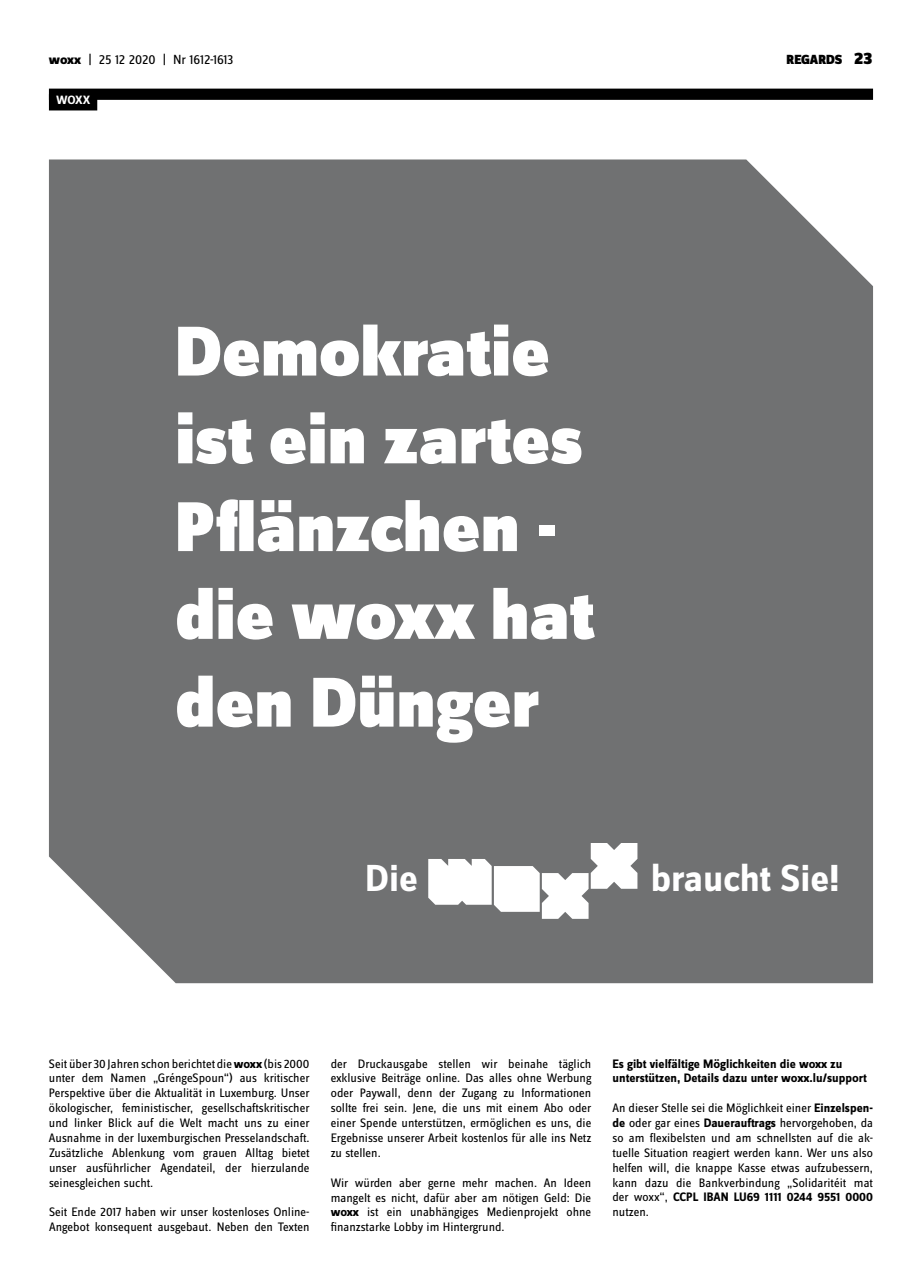
<style>
.page{position:relative;width:922px;height:1276px;background:#fff}
.page>*{position:absolute;margin:0;border:0;box-sizing:border-box;transform-origin:0 0}
.t1{font:900 73.12px/87.8px "Zine Sans Dis";color:#fff}
.t2{font:700 39.12px "Zine Sans Dis";color:#fff}
.t3{font:13.75px "Zine Sans Dis";letter-spacing:-.01em;color:#000}
.t4{font:900 13.75px "Zine Sans Dis";letter-spacing:-.01em;color:#000}
.t5{font:12.75px/14.9px "Zine Sans Dis";color:#000;text-align:justify}
.t6{font:700 12.75px/14.9px "Zine Sans Dis";color:#000}
.t7{font:700 12.5px "Zine Sans Dis";color:#fff}
.s1{font-weight:800}
.s2{font-size:17.5px}
.s3{font-weight:700}
</style>
<div class="page">
<div style="left:49px;top:89px;width:823px;height:11px;background:#000"></div>
<div style="left:49px;top:94px;width:48px;height:16px;background:#000"></div>
<div style="left:49px;top:159px;width:823px;height:824px;background:#707172"></div>
<svg style="left:428px;top:843px;width:209px;height:76px"></svg>
<p class="t3" style="left:49px;top:53px;width:186px"><span class="s1">woxx</span> | 25 12 2020 | Nr 1612-1613</p>
<p class="t4" style="left:786px;top:52px;width:87px">REGARDS <span class="s2">23</span></p>
<p class="t7" style="left:56px;top:93px;width:36px">WOXX</p>
<h1 class="t1" style="left:175px;top:312px;width:420px">Demokratie ist ein zartes<br>Pflänzchen - die woxx hat den Dünger</h1>
<h2 class="t2" style="left:365px;top:857px;width:54px">Die</h2>
<h2 class="t2" style="left:650px;top:857px;width:190px">braucht Sie!</h2>
<p class="t5" style="left:49px;top:1056px;width:262px">Seit über 30 Jahren schon berichtet die<span class="s3">woxx</span> (bis 2000 unter dem Namen „GréngeSpoun“) aus kritischer Perspektive über die Aktualität in Luxemburg. Unser ökologischer, feministischer, gesellschaftskritischer und linker Blick auf die Welt macht uns zu einer Ausnahme in der luxemburgischen Presselandschaft.<br>Zusätzliche Ablenkung vom grauen Alltag bietet unser ausführlicher Agendateil, der hierzulande seinesgleichen sucht.</p>
<p class="t5" style="left:49px;top:1205px;width:262px">Seit Ende 2017 haben wir unser kostenloses Online-<br>Angebot konsequent ausgebaut. Neben den Texten</p>
<p class="t5" style="left:330px;top:1056px;width:262px">der Druckausgabe stellen wir beinahe täglich exklusive Beiträge online. Das alles ohne Werbung oder Paywall, denn der Zugang zu Informationen sollte frei sein. Jene, die uns mit einem Abo oder einer Spende unterstützen, ermöglichen es uns, die Ergebnisse unserer Arbeit kostenlos für alle ins Netz zu stellen.</p>
<p class="t5" style="left:330px;top:1175px;width:262px">Wir würden aber gerne mehr machen. An Ideen mangelt es nicht, dafür aber am nötigen Geld: Die <span class="s3">woxx</span> ist ein unabhängiges Medienprojekt ohne finanzstarke Lobby im Hintergrund.</p>
<p class="t6" style="left:612px;top:1056px;width:256px">Es gibt vielfältige Möglichkeiten die woxx zu unterstützen, Details dazu unter woxx.lu/support</p>
<p class="t5" style="left:612px;top:1101px;width:262px">An dieser Stelle sei die Möglichkeit einer <span class="s3">Einzelspen&shy;de</span> oder gar eines <span class="s3">Dauerauftrags</span> hervorgehoben, da so am flexibelsten und am schnellsten auf die ak&shy;tuelle Situation reagiert werden kann. Wer uns also helfen will, die knappe Kasse etwas aufzubessern, kann dazu die Bankverbindung „Solidaritéit mat der woxx“, <span class="s3">CCPL IBAN LU69 1111 0244 9551 0000 </span>nutzen.</p>
</div>
